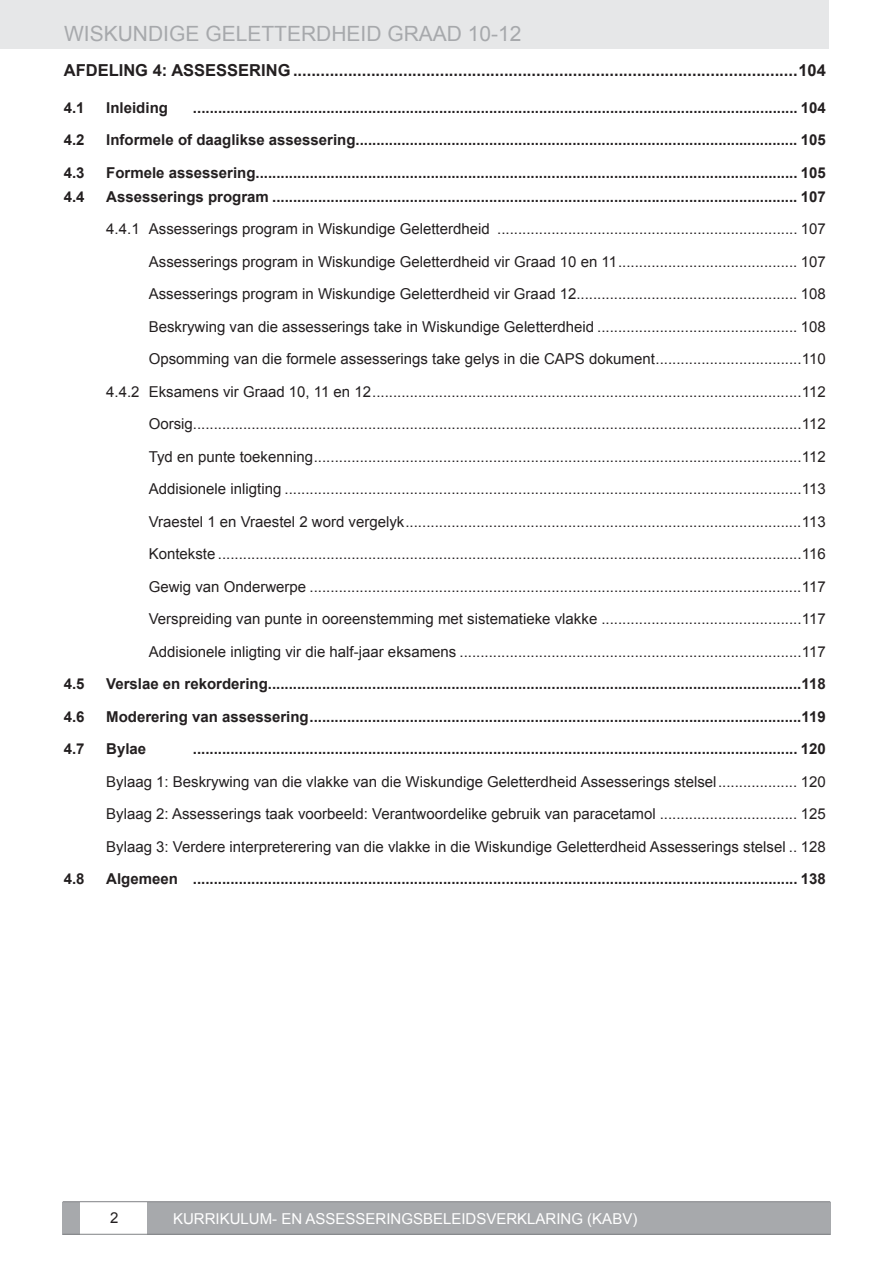
<style>
.page{position:relative;width:893px;height:1263px;background:#fff}
.page>*{position:absolute;margin:0;border:0;box-sizing:border-box;transform-origin:0 0}
.t1{font:21px "Arial";color:#a7a9ac}
.t2{font:700 16.5px "Arial";color:#231f20}
.t3{font:15px/32.5px "Arial";color:#231f20;text-align:right}
.t4{font:700 15px "Arial";color:#231f20}
.t5{font:15px "Arial";color:#fff}
</style>
<div class="page">
<div style="left:0;top:0;width:829px;height:49px;background:#e6e7e8"></div>
<div style="left:63px;top:1202px;width:17px;height:32px;background:#a7a9ac"></div>
<div style="left:147px;top:1202px;width:683px;height:32px;background:#a7a9ac"></div>
<hr style="left:63px;top:1234px;width:767px;height:1px;background:#808285">
<hr style="left:63px;top:1201px;width:767px;height:1px;background:#808285">
<h1 class="t1" style="left:64px;top:21px;width:459px">WISKUNDIGE GELETTERDHEID GRAAD 10-12</h1>
<p class="t2" style="left:64px;top:61px;width:764px">AFDELING 4: ASSESSERING..............................................................................................................104</p>
<p class="t4" style="left:64px;top:99px;width:22px">4.1</p>
<p class="t4" style="left:106px;top:99px;width:63px">Inleiding</p>
<p class="t4" style="left:193px;top:99px;width:634px">................................................................................................................................................. 104</p>
<p class="t4" style="left:64px;top:131px;width:22px">4.2</p>
<p class="t4" style="left:106px;top:131px;width:721px">Informele of daaglikse assessering.......................................................................................................... 105</p>
<p class="t4" style="left:64px;top:164px;width:22px">4.3</p>
<p class="t4" style="left:106px;top:164px;width:721px">Formele assessering.................................................................................................................................. 105</p>
<p class="t4" style="left:64px;top:188px;width:22px">4.4</p>
<p class="t4" style="left:106px;top:188px;width:721px">Assesserings program .............................................................................................................................. 107</p>
<p class="t3" style="left:106px;top:213px;width:721px">4.4.1 Assesserings program in Wiskundige Geletterdheid ........................................................................ 107<br>Assesserings program in Wiskundige Geletterdheid vir Graad 10 en 11........................................... 107<br>Assesserings program in Wiskundige Geletterdheid vir Graad 12..................................................... 108<br>Beskrywing van die assesserings take in Wiskundige Geletterdheid ................................................ 108<br>Opsomming van die formele assesserings take gelys in die CAPS dokument...................................110<br>4.4.2 Eksamens vir Graad 10, 11 en 12.......................................................................................................112<br>Oorsig..................................................................................................................................................112<br>Tyd en punte toekenning.....................................................................................................................112<br>Addisionele inligting ............................................................................................................................113<br>Vraestel 1 en Vraestel 2 word vergelyk...............................................................................................113<br>Kontekste ............................................................................................................................................116<br>Gewig van Onderwerpe ......................................................................................................................117<br>Verspreiding van punte in ooreenstemming met sistematieke vlakke ................................................117<br>Addisionele inligting vir die half-jaar eksamens ..................................................................................117</p>
<p class="t4" style="left:64px;top:675px;width:22px">4.5</p>
<p class="t4" style="left:106px;top:675px;width:721px">Verslae en rekordering................................................................................................................................118</p>
<p class="t4" style="left:64px;top:708px;width:22px">4.6</p>
<p class="t4" style="left:106px;top:708px;width:721px">Moderering van assessering......................................................................................................................119</p>
<p class="t4" style="left:64px;top:740px;width:22px">4.7</p>
<p class="t4" style="left:106px;top:740px;width:42px">Bylae</p>
<p class="t4" style="left:193px;top:740px;width:634px">................................................................................................................................................. 120</p>
<p class="t3" style="left:106px;top:765px;width:721px;text-align:justify">Bylaag 1: Beskrywing van die vlakke van die Wiskundige Geletterdheid Assesserings stelsel................... 120<br>Bylaag 2: Assesserings taak voorbeeld: Verantwoordelike gebruik van paracetamol ................................. 125<br>Bylaag 3: Verdere interpreterering van die vlakke in die Wiskundige Geletterdheid Assesserings stelsel .. 128</p>
<p class="t4" style="left:64px;top:870px;width:22px">4.8</p>
<p class="t4" style="left:106px;top:870px;width:721px">Algemeen ................................................................................................................................................. 138</p>
<p class="t3" style="left:110px;top:1201px;width:10px">2</p>
<p class="t5" style="left:173px;top:1210px;width:466px">KURRIKULUM- EN ASSESSERINGSBELEIDSVERKLARING (KABV)</p>
</div>
